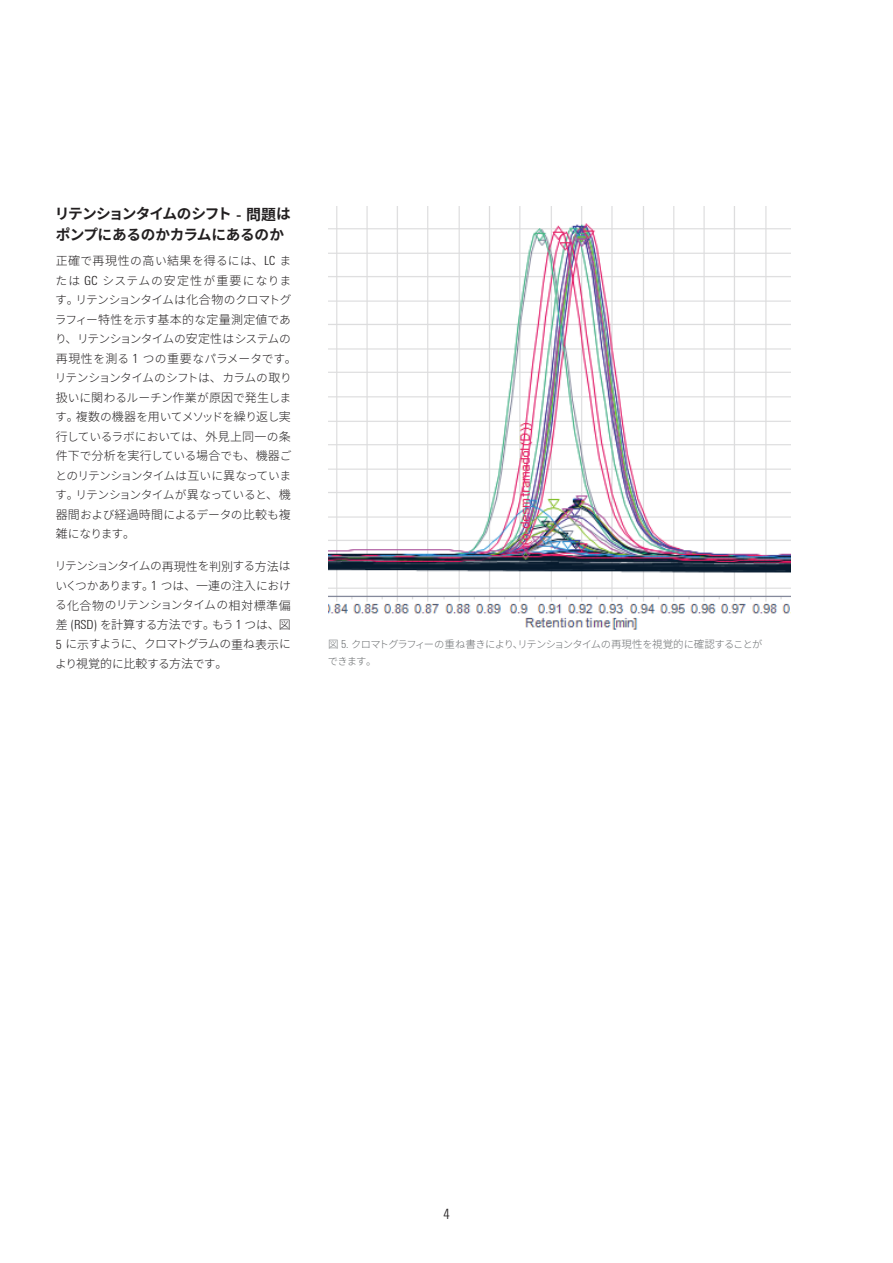
<style>
.page{position:relative;width:893px;height:1263px;background:#fff}
.page>*{position:absolute;margin:0;border:0;box-sizing:border-box;transform-origin:0 0}
.t1{font:700 14.7px/21px "Noto Sans CJ Kjp";letter-spacing:-.04em;color:#221f20}
.t2{font:300 14.55px "Agilent Condensed CFF";color:#221f20}
.t3{font:300 12px "Noto Sans CJ Kjp";letter-spacing:.025em;color:#221f20}
.t4{font:300 11.7px/19.5px "Noto Sans CJ Kjp";letter-spacing:-.055em;color:#221f20;text-align:justify}
.t5{font:300 11.7px/19.5px "Noto Sans CJ Kjp";letter-spacing:-.01em;color:#221f20}
.t6{font:300 10.35px/16.5px "Noto Sans CJ Kjp";letter-spacing:-.085em;color:#6c6f71}
.s1{font-family:"Agilent Condensed CFF";font-size:16.2px}
.s2{font-size:15px}
.s3{font-size:11.7px}
.s4{font-family:"Agilent Condensed CFF";font-size:12.9px}
.s5{font-size:12px}
.s6{font-size:10.5px}
.s7{font-family:"Agilent Condensed CFF";font-size:11.4px}
</style>
<div class="page">
<img style="left:328px;top:207px;width:462px;height:423px">
<p class="t1" style="left:55px;top:204px;width:237px">リテンションタイムのシフト <span class="s1">-</span> <span class="s2">問題</span>はポンプにあるのかカラムにあるのか</p>
<p class="t3" style="left:56px;top:254px;width:237px">正確<span class="s3">で</span>再現性<span class="s3">の</span>高<span class="s3">い</span>結果<span class="s3">を</span>得<span class="s3">るには</span>、<span class="s4">LC</span> <span class="s3">ま</span></p>
<p class="t5" style="left:55px;top:271px;width:238px">たは <span class="s4">GC</span> システムの<span class="s5">安定性</span>が<span class="s5">重要</span>になります<span class="s5">。</span>リテンションタイムは<span class="s5">化合物</span>のクロマトグ</p>
<p class="t3" style="left:55px;top:313px;width:237px"><span class="s3">ラフィー</span>特性<span class="s3">を</span>示<span class="s3">す</span>基本的<span class="s3">な</span>定量測定値<span class="s3">であ</span></p>
<p class="t4" style="left:55px;top:329px;width:243px;text-align:left">り<span class="s5">、</span>リテンションタイムの<span class="s5">安定性</span>はシステムの<span class="s5">再現性</span>を<span class="s5">測</span>る <span class="s4">1</span> つの<span class="s5">重要</span>なパラメータです<span class="s5">。</span>リテンションタイムのシフトは<span class="s5">、</span>カラムの<span class="s5">取</span>り<span class="s5">扱</span>いに<span class="s5">関</span>わるルーチン<span class="s5">作業</span>が<span class="s5">原因</span>で<span class="s5">発生</span>します<span class="s5">。複数</span>の<span class="s5">機器</span>を<span class="s5">用</span>いてメソッドを<span class="s5">繰</span>り<span class="s5">返</span>し<span class="s5">実行</span>しているラボにおいては<span class="s5">、外見上同一</span>の<span class="s5">条</span></p>
<p class="t3" style="left:56px;top:449px;width:237px">件下<span class="s3">で</span>分析<span class="s3">を</span>実行<span class="s3">している</span>場合<span class="s3">でも</span>、機器<span class="s3">ご</span></p>
<p class="t4" style="left:55px;top:466px;width:238px">とのリテンションタイムは<span class="s5">互</span>いに<span class="s5">異</span>なっています<span class="s5">。</span>リテンションタイムが<span class="s5">異</span>なっていると<span class="s5">、機器間</span>および<span class="s5">経過時間</span>によるデータの<span class="s5">比較</span>も<span class="s5">複雑</span>になります<span class="s5">。</span></p>
<p class="t4" style="left:55px;top:557px;width:238px">リテンションタイムの<span class="s5">再現性</span>を<span class="s5">判別</span>する<span class="s5">方法</span>はいくつかあります<span class="s5">。</span><span class="s4">1</span> つは<span class="s5">、一連</span>の<span class="s5">注入</span>における<span class="s5">化合物</span>のリテンションタイムの<span class="s5">相対標準偏差</span> <span class="s4">(RSD)</span> を<span class="s5">計算</span>する<span class="s5">方法</span>です<span class="s5">。</span>もう <span class="s4">1</span> つは<span class="s5">、図</span><span class="s4">5</span> に<span class="s5">示</span>すように<span class="s5">、</span>クロマトグラムの<span class="s5">重</span>ね<span class="s5">表示</span>に</p>
<p class="t3" style="left:55px;top:657px;width:174px"><span class="s3">より</span>視覚的<span class="s3">に</span>比較<span class="s3">する</span>方法<span class="s3">です</span>。</p>
<p class="t6" style="left:328px;top:636px;width:436px"><span class="s6">図</span> <span class="s7">5.</span> クロマトグラフィーの<span class="s6">重</span>ね<span class="s6">書</span>きにより<span class="s6">、</span>リテンションタイムの<span class="s6">再現性</span>を<span class="s6">視覚的</span>に<span class="s6">確認</span>することができます<span class="s6">。</span></p>
<p class="t2" style="left:443px;top:1202px;width:8px">4</p>
</div>
